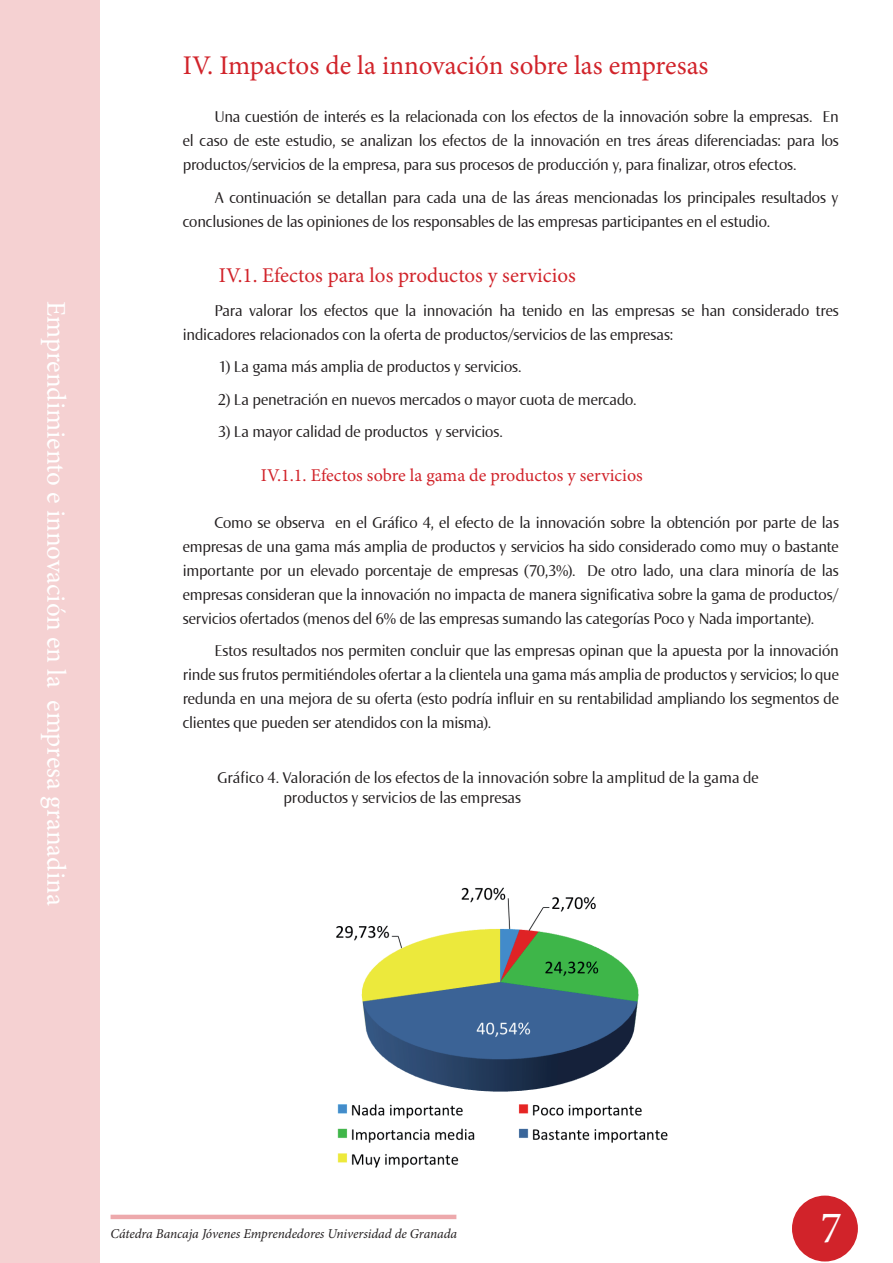
<style>
.page{position:relative;width:893px;height:1263px;background:#fff}
.page>*{position:absolute;margin:0;border:0;box-sizing:border-box;transform-origin:0 0}
.t1{font:45px "Minion Pro";color:#fff}
.t2{font:27px "Minion Pro";letter-spacing:-.01em;color:#fff}
.t3{font:27px "Minion Pro";letter-spacing:-.01em;color:#d1232a}
.t4{font:21px "Minion Pro";color:#d1232a}
.t5{font:18px "Minion Pro";color:#d1232a}
.t6{font:16.5px/24px "Norma";letter-spacing:-.01em;color:#231f20;text-align:justify}
.t7{font:italic 13.5px "Minion Pro";letter-spacing:-.005em;color:#231f20}
</style>
<div class="page">
<div style="left:793px;top:1196px;width:64px;height:65px;background:#d1232a;border-radius:50%"></div>
<div style="left:792px;top:1195px;width:66px;height:66px;border:2px solid #d1232a;border-radius:50%"></div>
<div style="left:0;top:1px;width:100px;height:1262px;background:#f5d1d2"></div>
<hr style="left:111px;top:1215px;width:345px;height:4px;background:#eda9ac">
<img style="left:336px;top:887px;width:332px;height:281px">
<h2 class="t2" style="left:74px;top:301px;width:606px;rotate:90deg">Emprendimiento e innovación en la empresa granadina</h2>
<h2 class="t3" style="left:183px;top:47px;width:527px">IV. Impactos de la innovación sobre las empresas</h2>
<p class="t6" style="left:183px;top:105px;width:657px;text-indent:31px">Una cuestión de interés es la relacionada con los efectos de la innovación sobre la empresas. En el caso de este estudio, se analizan los efectos de la innovación en tres áreas diferenciadas: para los productos/servicios de la empresa, para sus procesos de producción y, para finalizar, otros efectos.</p>
<p class="t6" style="left:183px;top:186px;width:657px;text-indent:31px">A continuación se detallan para cada una de las áreas mencionadas los principales resultados y conclusiones de las opiniones de los responsables de las empresas participantes en el estudio.</p>
<p class="t4" style="left:219px;top:261px;width:358px">IV.1. Efectos para los productos y servicios</p>
<p class="t6" style="left:183px;top:298px;width:657px;text-indent:31px">Para valorar los efectos que la innovación ha tenido en las empresas se han considerado tres indicadores relacionados con la oferta de productos/servicios de las empresas:</p>
<p class="t6" style="left:218px;top:355px;width:305px">1) La gama más amplia de productos y servicios.</p>
<p class="t6" style="left:218px;top:387px;width:420px">2) La penetración en nuevos mercados o mayor cuota de mercado.</p>
<p class="t6" style="left:218px;top:420px;width:286px">3) La mayor calidad de productos y servicios.</p>
<p class="t5" style="left:261px;top:463px;width:383px">IV.1.1. Efectos sobre la gama de productos y servicios</p>
<p class="t6" style="left:183px;top:511px;width:658px;text-indent:31px">Como se observa en el Gráfico 4, el efecto de la innovación sobre la obtención por parte de las empresas de una gama más amplia de productos y servicios ha sido considerado como muy o bastante importante por un elevado porcentaje de empresas (70,3%). De otro lado, una clara minoría de las empresas consideran que la innovación no impacta de manera significativa sobre la gama de productos/ servicios ofertados (menos del 6% de las empresas sumando las categorías Poco y Nada importante).</p>
<p class="t6" style="left:183px;top:639px;width:658px;text-indent:31px">Estos resultados nos permiten concluir que las empresas opinan que la apuesta por la innovación rinde sus frutos permitiéndoles ofertar a la clientela una gama más amplia de productos y servicios; lo que redunda en una mejora de su oferta (esto podría influir en su rentabilidad ampliando los segmentos de clientes que pueden ser atendidos con la misma).</p>
<p class="t6" style="left:283px;top:768px;width:477px;line-height:19.8px;text-indent:-66px">Gráfico 4. Valoración de los efectos de la innovación sobre la amplitud de la gama de productos y servicios de las empresas</p>
<p class="t7" style="left:111px;top:1225px;width:348px">Cátedra Bancaja Jóvenes Emprendedores Universidad de Granada</p>
<h1 class="t1" style="left:820px;top:1197px;width:23px">7</h1>
</div>
